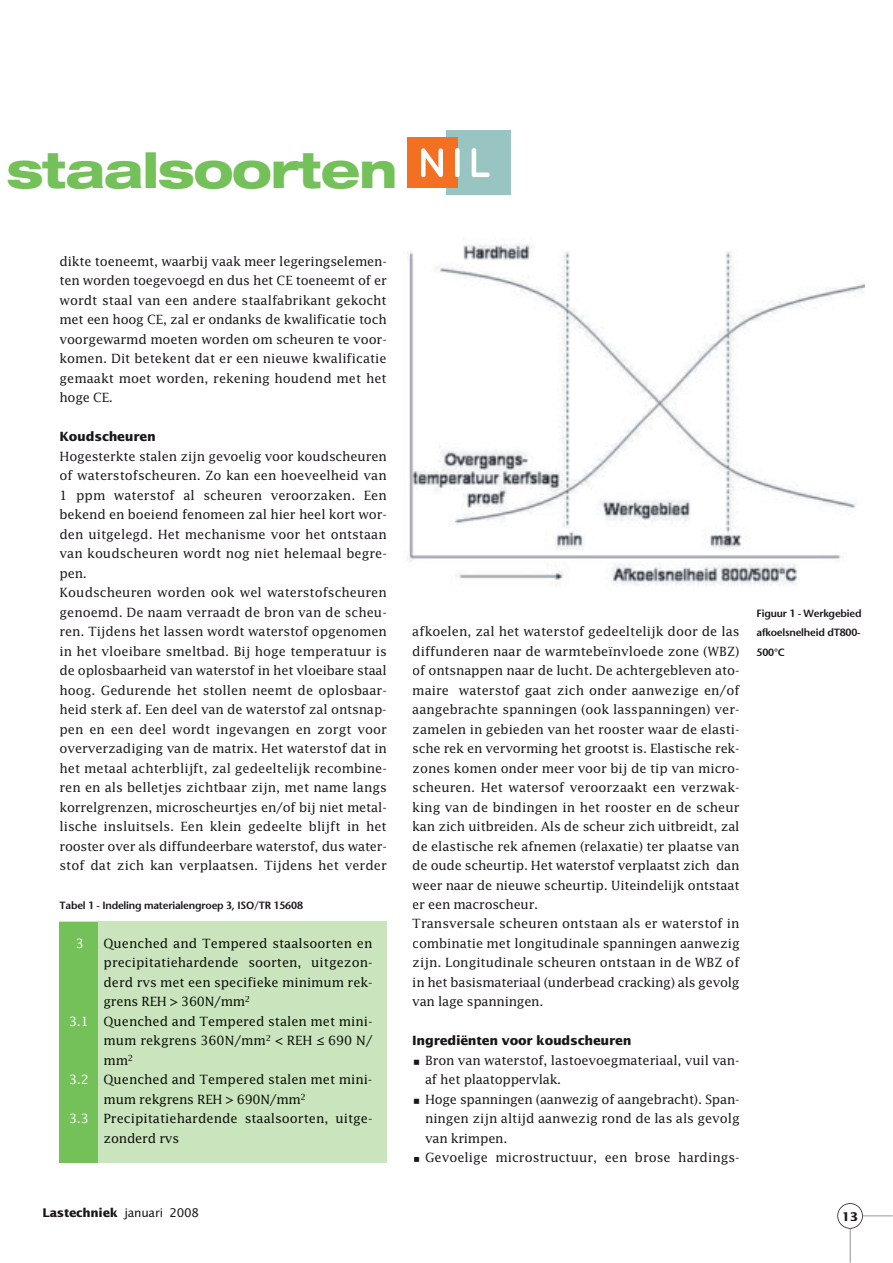
<style>
.page{position:relative;width:893px;height:1263px;background:#fff}
.page>*{position:absolute;margin:0;border:0;box-sizing:border-box;transform-origin:0 0}
.t1{font:800 expanded 48.75px "Helvetica Neue LT Std";letter-spacing:-.025em;color:#74c15a}
.t2{font:12.75px/19.5px "Lucida Std";letter-spacing:-.005em;color:#1a161a}
.t3{font:12.75px "Lucida Std";color:#080d04}
.t4{font:12.75px "Lucida Std";letter-spacing:-.02em;color:#080d04}
.t5{font:700 12.75px "Lucida Sans Std";letter-spacing:-.02em;color:#1a161a}
.t6{font:12.75px "Lucida Std";color:#fff}
.t7{font:700 12px "Lucida Sans Std";letter-spacing:-.02em;color:#1a161a}
.t8{font:600 10.5px/19.5px "Stone Sans Std";letter-spacing:-.015em;color:#1a161a;text-align:justify}
.s1{color:#fff}
.s2{font-weight:400}
</style>
<div class="page">
<img style="left:406px;top:238px;width:458px;height:348px">
<div style="left:59px;top:921px;width:328px;height:241px;background:#cae4be"></div>
<div style="left:59px;top:921px;width:39px;height:241px;background:#74c15a"></div>
<svg style="left:837px;top:1203px;width:56px;height:60px"></svg>
<div style="left:447px;top:130px;width:64px;height:65px;background:#98c4c1"></div>
<div style="left:407px;top:137px;width:50px;height:51px;background:#f37023"></div>
<svg style="left:421px;top:148px;width:22px;height:29px"></svg>
<svg style="left:455px;top:148px;width:5px;height:29px"></svg>
<svg style="left:472px;top:148px;width:18px;height:29px"></svg>
<h1 class="t1" style="left:7px;top:139px;width:392px">staalsoorten</h1>
<p class="t2" style="left:60px;top:251px;width:329px;text-align:justify">dikte toeneemt, waarbij vaak meer legeringselemen&shy;ten worden toegevoegd en dus het CE toeneemt of er wordt staal van een andere staalfabrikant gekocht met een hoog CE, zal er ondanks de kwalificatie toch voorgewarmd moeten worden om scheuren te voor&shy;komen. Dit betekent dat er een nieuwe kwalificatie gemaakt moet worden, rekening houdend met het hoge CE.</p>
<p class="t5" style="left:60px;top:429px;width:98px">Koudscheuren</p>
<p class="t2" style="left:60px;top:446px;width:329px">Hogesterkte stalen zijn gevoelig voor koudscheuren of waterstofscheuren. Zo kan een hoeveelheid van 1 ppm waterstof al scheuren veroorzaken. Een bekend en boeiend fenomeen zal hier heel kort wor&shy;den uitgelegd. Het mechanisme voor het ontstaan van koudscheuren wordt nog niet helemaal begre&shy;pen.<br>Koudscheuren worden ook wel waterstofscheuren genoemd. De naam verraadt de bron van de scheu&shy;ren. Tijdens het lassen wordt waterstof opgenomen in het vloeibare smeltbad. Bij hoge temperatuur is de oplosbaarheid van waterstof in het vloeibare staal hoog. Gedurende het stollen neemt de oplosbaar&shy;heid sterk af. Een deel van de waterstof zal ontsnap&shy;pen en een deel wordt ingevangen en zorgt voor oververzadiging van de matrix. Het waterstof dat in het metaal achterblijft, zal gedeeltelijk recombine&shy;ren en als belletjes zichtbaar zijn, met name langs korrelgrenzen, microscheurtjes en/of bij niet metal&shy;lische insluitsels. Een klein gedeelte blijft in het rooster over als diffundeerbare waterstof, dus water&shy;stof dat zich kan verplaatsen. Tijdens het verder</p>
<p class="t8" style="left:60px;top:895px;width:245px">Tabel 1 - Indeling materialengroep 3, ISO/TR 15608</p>
<p class="t6" style="left:76px;top:935px;width:10px">3</p>
<p class="t3" style="left:104px;top:935px;width:270px">Quenched and Tempered staalsoorten en</p>
<p class="t3" style="left:104px;top:955px;width:270px">precipitatiehardende soorten, uitgezon-</p>
<p class="t3" style="left:104px;top:974px;width:270px">derd rvs met een specifieke minimum rek-</p>
<p class="t4" style="left:104px;top:994px;width:148px">grens REH &gt; 360N/mm<sup>2</sup></p>
<p class="t3" style="left:69px;top:1013px;width:305px"><span class="s1">3.1</span> Quenched and Tempered stalen met mini-</p>
<p class="t3" style="left:104px;top:1033px;width:270px">mum rekgrens 360N/mm<sup>2</sup> &lt; REH ≤ 690 N/</p>
<p class="t3" style="left:104px;top:1052px;width:31px">mm<sup>2</sup></p>
<p class="t3" style="left:69px;top:1072px;width:305px"><span class="s1">3.2</span> Quenched and Tempered stalen met mini-</p>
<p class="t4" style="left:104px;top:1091px;width:204px">mum rekgrens REH &gt; 690N/mm<sup>2</sup></p>
<p class="t3" style="left:69px;top:1111px;width:305px"><span class="s1">3.3</span> Precipitatiehardende staalsoorten, uitge-</p>
<p class="t4" style="left:104px;top:1130px;width:77px">zonderd rvs</p>
<p class="t2" style="left:412px;top:621px;width:329px">afkoelen, zal het waterstof gedeeltelijk door de las diffunderen naar de warmtebeïnvloede zone (WBZ) of ontsnappen naar de lucht. De achtergebleven ato&shy;maire waterstof gaat zich onder aanwezige en/of aangebrachte spanningen (ook lasspanningen) ver&shy;zamelen in gebieden van het rooster waar de elasti&shy;sche rek en vervorming het grootst is. Elastische rek&shy;zones komen onder meer voor bij de tip van micro&shy;scheuren. Het watersof veroorzaakt een verzwak&shy;king van de bindingen in het rooster en de scheur kan zich uitbreiden. Als de scheur zich uitbreidt, zal de elastische rek afnemen (relaxatie) ter plaatse van de oude scheurtip. Het waterstof verplaatst zich dan weer naar de nieuwe scheurtip. Uiteindelijk ontstaat er een macroscheur.<br>Transversale scheuren ontstaan als er waterstof in combinatie met longitudinale spanningen aanwezig zijn. Longitudinale scheuren ontstaan in de WBZ of in het basismateriaal (underbead cracking) als gevolg van lage spanningen.</p>
<p class="t5" style="left:412px;top:1034px;width:221px">Ingrediënten voor koudscheuren</p>
<p class="t2" style="left:425px;top:1050px;width:316px">Bron van waterstof, lastoevoegmateriaal, vuil van&shy;af het plaatoppervlak.<br>Hoge spanningen (aanwezig of aangebracht). Span&shy;ningen zijn altijd aanwezig rond de las als gevolg van krimpen.<br>Gevoelige microstructuur, een brose hardings-</p>
<p class="t8" style="left:757px;top:603px;width:107px">Figuur 1 - Werkgebied afkoelsnelheid dT800- 500°C</p>
<p class="t7" style="left:43px;top:1205px;width:158px">Lastechniek <span class="s2">januari 2008</span></p>
<p class="t7" style="left:842px;top:1209px;width:18px">13</p>
</div>
